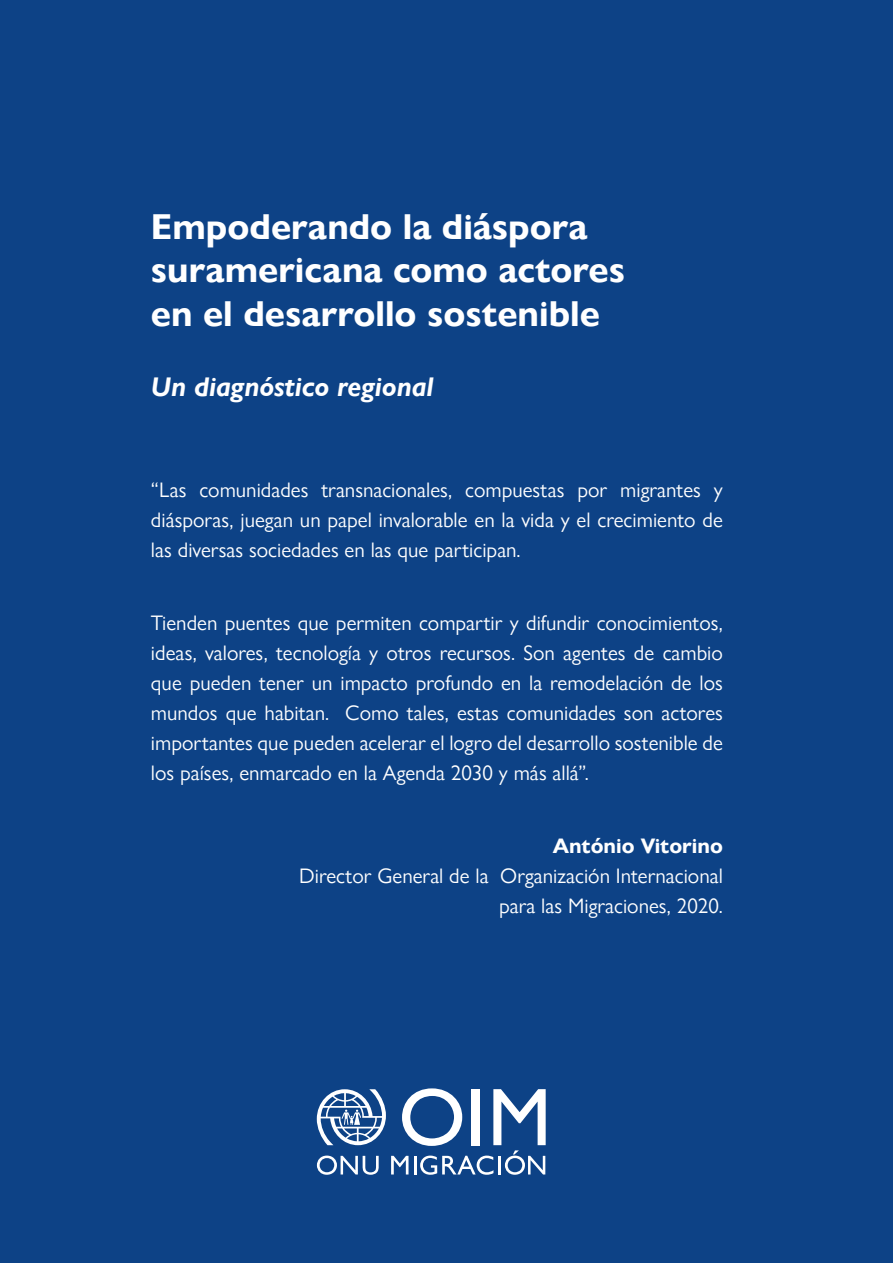
<style>
.page{position:relative;width:893px;height:1263px;background:#0d4286}
.page>*{position:absolute;margin:0;border:0;box-sizing:border-box;transform-origin:0 0}
.t1{font:700 36px/43.5px "Gill Sans Nova";color:#fff}
.t2{font:italic 700 27px "Gill Sans Nova";color:#fff}
.t3{font:21px/30px "Gill Sans Nova";color:#fff;text-align:justify}
.t4{font:700 21px "Gill Sans Nova";color:#fff}
</style>
<div class="page">
<svg style="left:317px;top:1088px;width:229px;height:87px"></svg>
<h1 class="t1" style="left:151px;top:205px;width:476px">Empoderando la diáspora suramericana como actores en el desarrollo sostenible</h1>
<p class="t2" style="left:151px;top:370px;width:284px">Un diagnóstico regional</p>
<p class="t3" style="left:151px;top:475px;width:573px">“Las comunidades transnacionales, compuestas por migrantes y diásporas, juegan un papel invalorable en la vida y el crecimiento de las diversas sociedades en las que participan.</p>
<p class="t3" style="left:151px;top:607px;width:573px">Tienden puentes que permiten compartir y difundir conocimientos, ideas, valores, tecnología y otros recursos. Son agentes de cambio que pueden tener un impacto profundo en la remodelación de los mundos que habitan. Como tales, estas comunidades son actores importantes que pueden acelerar el logro del desarrollo sostenible de los países, enmarcado en la Agenda 2030 y más allá”.</p>
<p class="t4" style="left:553px;top:832px;width:172px">António Vitorino</p>
<p class="t3" style="left:299px;top:860px;width:425px;text-align:right">Director General de la Organización Internacional para las Migraciones, 2020.</p>
</div>
